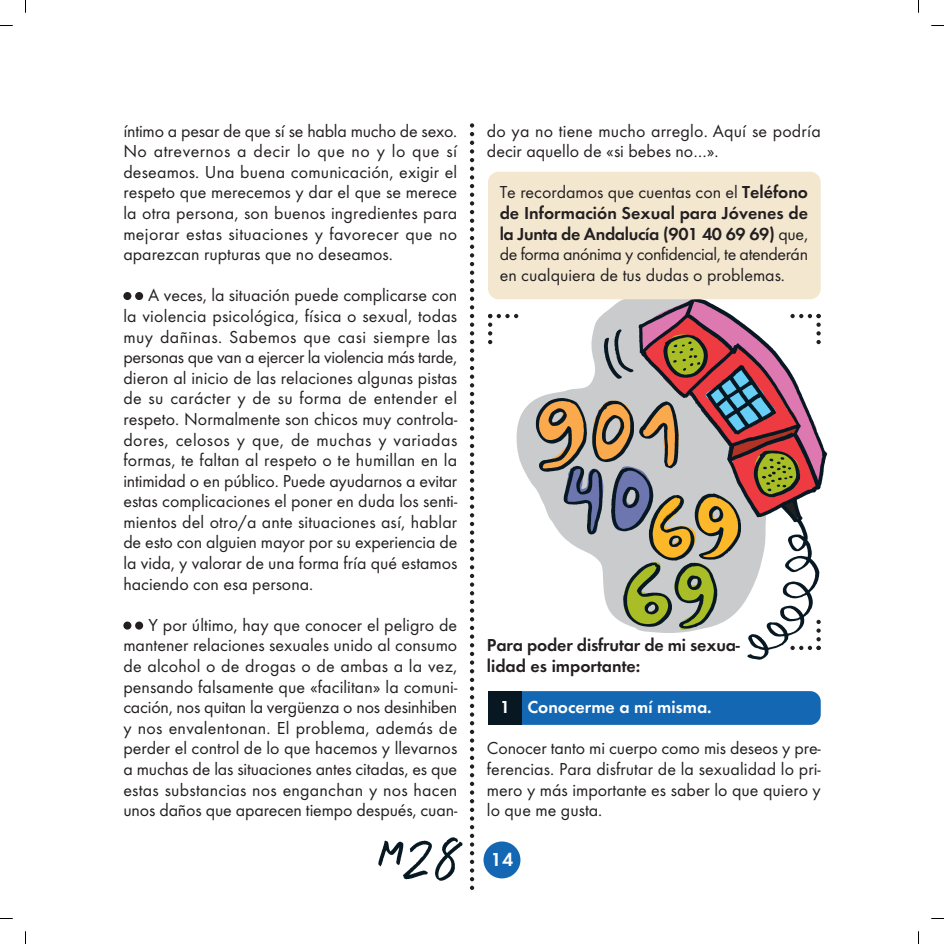
<style>
.page{position:relative;width:944px;height:944px;background:#fff}
.page>*{position:absolute;margin:0;border:0;box-sizing:border-box;transform-origin:0 0}
.t1{font:600 19.5px "Futura T";color:#fff}
.t2{font:18px/20.5px "Futura T";color:#231f20;text-align:justify}
.t3{font:600 18px/20.5px "Futura T";letter-spacing:-.01em;color:#231f20}
.t4{font:600 18px "Futura T";color:#fff}
.s1{font-weight:600}
</style>
<div class="page">
<svg style="left:0;top:918px;width:13px;height:1px"></svg>
<svg style="left:25px;top:931px;width:1px;height:13px"></svg>
<svg style="left:0;top:25px;width:13px;height:1px"></svg>
<svg style="left:25px;top:0;width:1px;height:13px"></svg>
<svg style="left:931px;top:25px;width:13px;height:1px"></svg>
<svg style="left:918px;top:0;width:1px;height:13px"></svg>
<svg style="left:931px;top:918px;width:13px;height:1px"></svg>
<svg style="left:918px;top:931px;width:1px;height:13px"></svg>
<svg style="left:516px;top:409px;width:9px;height:63px"></svg>
<img style="left:525px;top:299px;width:303px;height:361px">
<div style="left:488px;top:691px;width:333px;height:34px;background:#1468b3;border-radius:11px"></div>
<div style="left:488px;top:172px;width:333px;height:127px;background:#f3e7d0;border-radius:11px"></div>
<div style="left:484px;top:841px;width:36px;height:37px;background:#1468b3;border-radius:50%"></div>
<svg style="left:470px;top:123px;width:4px;height:767px"></svg>
<div style="left:123px;top:292px;width:8px;height:8px;background:#231f20;border-radius:50%"></div>
<div style="left:135px;top:292px;width:8px;height:8px;background:#231f20;border-radius:50%"></div>
<div style="left:123px;top:622px;width:8px;height:8px;background:#231f20;border-radius:50%"></div>
<div style="left:135px;top:622px;width:8px;height:8px;background:#231f20;border-radius:50%"></div>
<img style="left:378px;top:837px;width:85px;height:44px">
<div style="left:488px;top:691px;width:34px;height:34px;background:#071822"></div>
<svg style="left:488px;top:314px;width:30px;height:30px"></svg>
<svg style="left:537px;top:291px;width:288px;height:359px"></svg>
<p class="t2" style="left:123px;top:122px;width:335px">íntimo a pesar de que sí se habla mucho de sexo.<br>No atrevernos a decir lo que no y lo que sí deseamos. Una buena comunicación, exigir el respeto que merecemos y dar el que se merece la otra persona, son buenos ingredientes para mejorar estas situaciones y favorecer que no aparezcan rupturas que no deseamos.</p>
<p class="t2" style="left:123px;top:286px;width:335px;text-indent:25px">A veces, la situación puede complicarse con la violencia psicológica, física o sexual, todas muy dañinas. Sabemos que casi siempre las personas que van a ejercer la violencia más tarde, dieron al inicio de las relaciones algunas pistas de su carácter y de su forma de entender el respeto. Normalmente son chicos muy controla&shy;dores, celosos y que, de muchas y variadas formas, te faltan al respeto o te humillan en la intimidad o en público. Puede ayudarnos a evitar estas complicaciones el poner en duda los senti&shy;mientos del otro/a ante situaciones así, hablar de esto con alguien mayor por su experiencia de la vida, y valorar de una forma fría qué estamos haciendo con esa persona.</p>
<p class="t2" style="left:123px;top:616px;width:335px;text-indent:25px">Y por último, hay que conocer el peligro de mantener relaciones sexuales unido al consumo de alcohol o de drogas o de ambas a la vez, pensando falsamente que «facilitan» la comuni&shy;cación, nos quitan la vergüenza o nos desinhiben y nos envalentonan. El problema, además de perder el control de lo que hacemos y llevarnos a muchas de las situaciones antes citadas, es que estas substancias nos enganchan y nos hacen unos daños que aparecen tiempo después, cuan-</p>
<p class="t2" style="left:487px;top:122px;width:335px">do ya no tiene mucho arreglo. Aquí se podría decir aquello de «si bebes no…».</p>
<p class="t2" style="left:500px;top:183px;width:310px">Te recordamos que cuentas con el <span class="s1">Teléfono de Información Sexual para Jóvenes de la Junta de Andalucía (901 40 69 69)</span> que, de forma anónima y confidencial, te atenderán en cualquiera de tus dudas o problemas.</p>
<p class="t3" style="left:487px;top:637px;width:255px">Para poder disfrutar de mi sexua&shy;lidad es importante:</p>
<p class="t4" style="left:527px;top:700px;width:186px">Conocerme a mí misma.</p>
<p class="t2" style="left:487px;top:740px;width:335px">Conocer tanto mi cuerpo como mis deseos y pre&shy;ferencias. Para disfrutar de la sexualidad lo pri&shy;mero y más importante es saber lo que quiero y lo que me gusta.</p>
<p class="t4" style="left:500px;top:700px;width:12px">1</p>
<p class="t1" style="left:491px;top:852px;width:24px">14</p>
</div>
